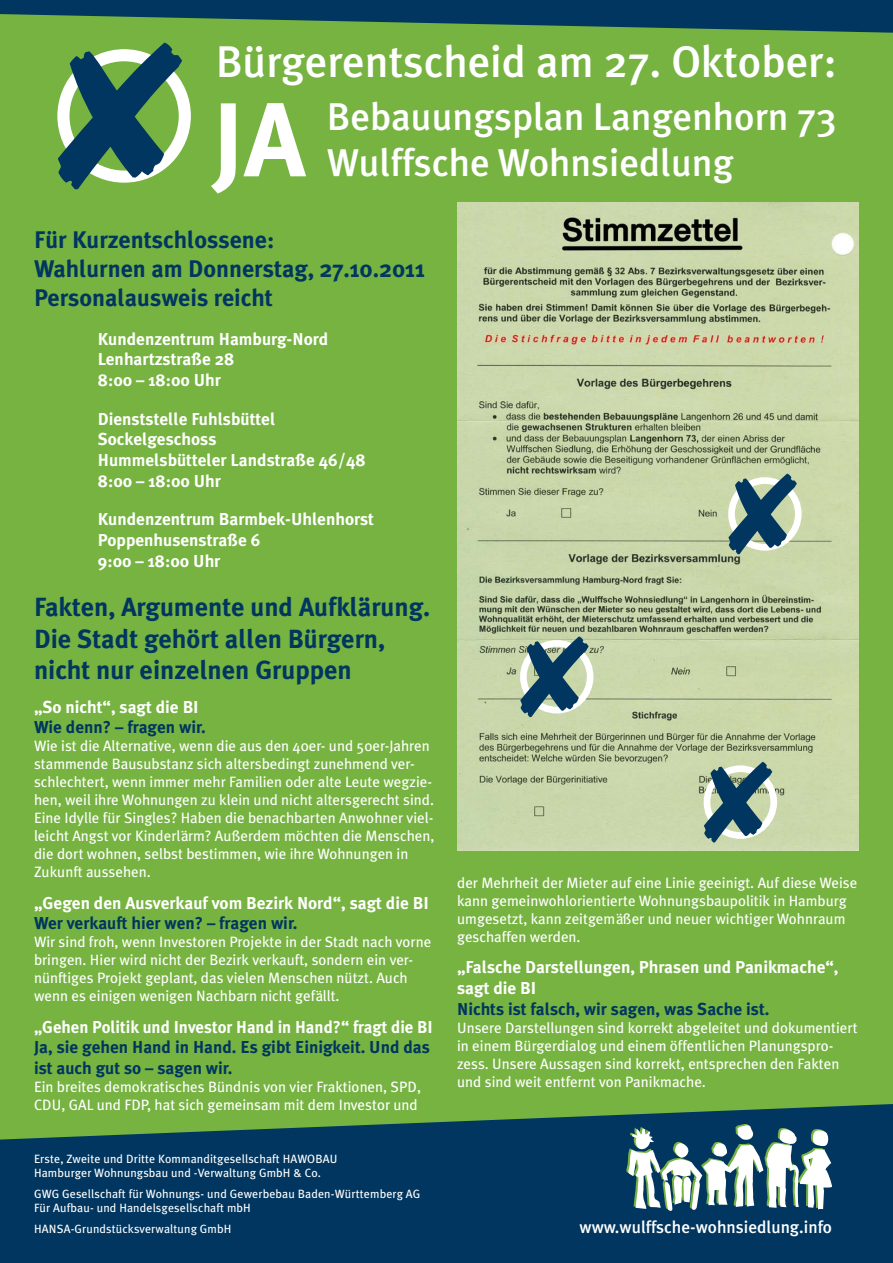
<style>
.page{position:relative;width:893px;height:1263px;background:#fff}
.page>*{position:absolute;margin:0;border:0;box-sizing:border-box;transform-origin:0 0}
.t1{font:700 105px "Meta Plus";color:#fff}
.t2{font:500 44.25px "Meta Plus";color:#fff}
.t3{font:500 38.7px/46.3px "Meta Plus";color:#fff}
.t4{font:700 26.25px/31.5px "Meta Plus";color:#00365f}
.t5{font:700 24px/28.8px "Meta Plus";color:#00365f}
.t6{font:700 17.25px/20.7px "Meta Plus";color:#fff}
.t7{font:700 17.25px/20.7px "Meta Plus";color:#00365f}
.t8{font:500 17.25px "Meta Plus";color:#fff}
.t9{font:15px/18px "Meta Plus";color:#fff}
.t10{font:12px/14.4px "Meta Plus";letter-spacing:.01em;color:#fff}
</style>
<div class="page">
<div style="left:0;top:0;width:893px;height:14px;background:#00365f"></div>
<div style="left:0;top:14px;width:893px;height:1090px;background:#76b341"></div>
<div style="left:57px;top:49px;width:134px;height:134px;border:12px solid #fff;border-radius:50%"></div>
<svg style="left:58px;top:43px;width:124px;height:146px"></svg>
<img style="left:457px;top:203px;width:402px;height:647px">
<div style="left:728px;top:477px;width:74px;height:74px;border:7px solid #fff;border-radius:50%"></div>
<svg style="left:728px;top:474px;width:69px;height:80px"></svg>
<svg style="left:520px;top:636px;width:69px;height:81px"></svg>
<div style="left:704px;top:765px;width:73px;height:74px;border:7px solid #fff;border-radius:50%"></div>
<svg style="left:704px;top:762px;width:68px;height:80px"></svg>
<svg style="left:0;top:1104px;width:893px;height:159px;fill:#00365f"></svg>
<svg style="left:626px;top:1124px;width:206px;height:87px"></svg>
<h2 class="t2" style="left:216px;top:36px;width:623px">Bürgerentscheid am 27. Oktober:</h2>
<h1 class="t1" style="left:212px;top:79px;width:94px">JA</h1>
<h3 class="t3" style="left:327px;top:93px;width:512px">Bebauungsplan Langenhorn 73<br>Wulffsche Wohnsiedlung</h3>
<h3 class="t5" style="left:34px;top:225px;width:393px">Für Kurzentschlossene:<br>Wahlurnen am Donnerstag, 27.10.2011<br>Personalausweis reicht</h3>
<p class="t6" style="left:98px;top:328px;width:232px">Kundenzentrum Hamburg-Nord<br>Lenhartzstraße 28<br>8:00 – 18:00 Uhr</p>
<p class="t6" style="left:98px;top:408px;width:270px">Dienststelle Fuhlsbüttel<br>Sockelgeschoss<br>Hummelsbütteler Landstraße 46/48<br>8:00 – 18:00 Uhr</p>
<p class="t6" style="left:98px;top:509px;width:278px">Kundenzentrum Barmbek-Uhlenhorst<br>Poppenhusenstraße 6<br>9:00 – 18:00 Uhr</p>
<h3 class="t4" style="left:34px;top:591px;width:398px">Fakten, Argumente und Aufklärung.<br>Die Stadt gehört allen Bürgern, nicht nur einzelnen Gruppen</h3>
<p class="t6" style="left:34px;top:696px;width:166px">„So nicht“, sagt die BI</p>
<p class="t7" style="left:34px;top:717px;width:173px">Wie denn? – fragen wir.</p>
<p class="t9" style="left:34px;top:737px;width:402px">Wie ist die Alternative, wenn die aus den 40er- und 50er-Jahren stammende Bausubstanz sich altersbedingt zunehmend ver&shy;schlechtert, wenn immer mehr Familien oder alte Leute wegzie&shy;hen, weil ihre Wohnungen zu klein und nicht altersgerecht sind.<br>Eine Idylle für Singles? Haben die benachbarten Anwohner viel&shy;leicht Angst vor Kinderlärm? Außerdem möchten die Menschen, die dort wohnen, selbst bestimmen, wie ihre Wohnungen in Zukunft aussehen.</p>
<p class="t6" style="left:34px;top:892px;width:396px">„Gegen den Ausverkauf vom Bezirk Nord“, sagt die BI</p>
<p class="t7" style="left:34px;top:913px;width:265px">Wer verkauft hier wen? – fragen wir.</p>
<p class="t9" style="left:34px;top:933px;width:399px">Wir sind froh, wenn Investoren Projekte in der Stadt nach vorne bringen. Hier wird nicht der Bezirk verkauft, sondern ein ver&shy;nünftiges Projekt geplant, das vielen Menschen nützt. Auch wenn es einigen wenigen Nachbarn nicht gefällt.</p>
<p class="t6" style="left:34px;top:1016px;width:400px">„Gehen Politik und Investor Hand in Hand?“ fragt die BI</p>
<p class="t7" style="left:34px;top:1037px;width:397px">Ja, sie gehen Hand in Hand. Es gibt Einigkeit. Und das ist auch gut so – sagen wir.</p>
<p class="t9" style="left:34px;top:1078px;width:388px">Ein breites demokratisches Bündnis von vier Fraktionen, SPD,<br>CDU, GAL und FDP, hat sich gemeinsam mit dem Investor und</p>
<p class="t10" style="left:34px;top:1151px;width:305px">Erste, Zweite und Dritte Kommanditgesellschaft HAWOBAU<br>Hamburger Wohnungsbau und -Verwaltung GmbH &amp; Co.</p>
<p class="t10" style="left:34px;top:1186px;width:388px">GWG Gesellschaft für Wohnungs- und Gewerbebau Baden-Württemberg AG<br>Für Aufbau- und Handelsgesellschaft mbH</p>
<p class="t10" style="left:34px;top:1222px;width:199px">HANSA-Grundstücksverwaltung GmbH</p>
<p class="t9" style="left:457px;top:873px;width:402px">der Mehrheit der Mieter auf eine Linie geeinigt. Auf diese Weise kann gemeinwohlorientierte Wohnungsbaupolitik in Hamburg umgesetzt, kann zeitgemäßer und neuer wichtiger Wohnraum geschaffen werden.</p>
<p class="t6" style="left:457px;top:957px;width:383px">„Falsche Darstellungen, Phrasen und Panikmache“, sagt die BI</p>
<p class="t7" style="left:457px;top:998px;width:314px">Nichts ist falsch, wir sagen, was Sache ist.</p>
<p class="t9" style="left:457px;top:1018px;width:402px">Unsere Darstellungen sind korrekt abgeleitet und dokumentiert in einem Bürgerdialog und einem öffentlichen Planungspro&shy;zess. Unsere Aussagen sind korrekt, entsprechen den Fakten und sind weit entfernt von Panikmache.</p>
<p class="t8" style="left:579px;top:1217px;width:254px">www.wulffsche-wohnsiedlung.info</p>
</div>
